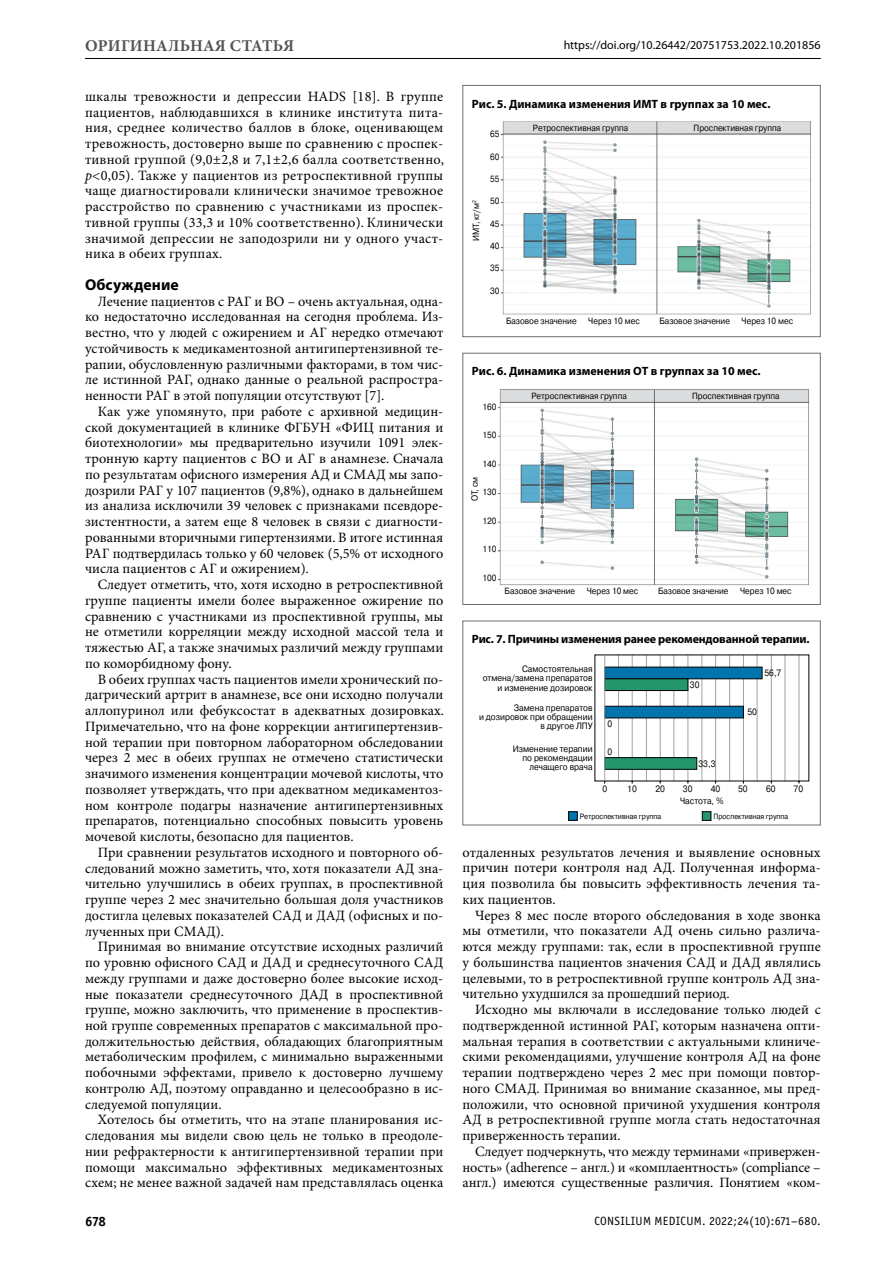
<style>
.page{position:relative;width:893px;height:1263px;background:#fff}
.page>*{position:absolute;margin:0;border:0;box-sizing:border-box;transform-origin:0 0}
.t1{font:700 16.5px "Minion Pro";color:#545454}
.t2{font:700 15.75px "Myriad Pro";letter-spacing:.005em;color:#000}
.t3{font:14.25px/15.8px "Minion Pro";color:#000;text-align:justify}
.t4{font:13.5px "Officina Sans Bold C";color:#000}
.t5{font:700 12px "Myriad Pro";letter-spacing:-.005em;color:#000}
.t6{font:12px "Myriad Pro";color:#000}
.t7{font:12px "Officina Sans Book C";letter-spacing:.025em;color:#000}
.t8{font:9.15px/9.1px "Pragmatica C";color:#000;text-align:right;scale:.9 1}
.t9{font:9px "Pragmatica C";color:#000;scale:.9 1}
.t10{font:7.65px "Pragmatica C";color:#000;scale:.9 1}
.s1{font-style:italic}
</style>
<div class="page">
<hr style="left:85px;top:58px;width:736px;height:1px;background:#000">
<img style="left:500px;top:121px;width:311px;height:194px">
<div style="left:462px;top:85px;width:359px;height:252px;border:1px solid #6f6f6f"></div>
<svg style="left:594px;top:654px;width:215px;height:130px"></svg>
<div style="left:604px;top:667px;width:158px;height:12px;background:#0074ac;border:1px solid #000"></div>
<div style="left:568px;top:811px;width:9px;height:9px;background:#0074ac;border:1px solid #000"></div>
<div style="left:604px;top:706px;width:140px;height:12px;background:#0074ac;border:1px solid #000"></div>
<div style="left:604px;top:679px;width:84px;height:12px;background:#23976b;border:1px solid #000"></div>
<div style="left:604px;top:757px;width:93px;height:12px;background:#23976b;border:1px solid #000"></div>
<hr style="left:604px;top:655px;width:1px;height:126px;background:#a2a2a2">
<div style="left:702px;top:811px;width:9px;height:9px;background:#23976b;border:1px solid #000"></div>
<div style="left:462px;top:621px;width:359px;height:204px;border:1px solid #6f6f6f"></div>
<img style="left:497px;top:389px;width:312px;height:197px">
<div style="left:462px;top:353px;width:359px;height:252px;border:1px solid #6f6f6f"></div>
<p class="t1" style="left:85px;top:36px;width:26px">Оригинальная</p>
<p class="t1" style="left:230px;top:36px;width:12px">статья</p>
<p class="t3" style="left:85px;top:89px;width:361px">шкалы тревожности и депрессии HADS [18]. В группе пациентов, наблюдавшихся в клинике института пита&shy;ния, среднее количество баллов в блоке, оценивающем тревожность, достоверно выше по сравнению с проспек&shy;тивной группой (9,0±2,8 и 7,1±2,6 балла соответственно, <span class="s1">p&lt;</span>0,05). Также у пациентов из ретроспективной группы чаще диагностировали клинически значимое тревожное расстройство по сравнению с участниками из проспек&shy;тивной группы (33,3 и 10% соответственно). Клинически значимой депрессии не заподозрили ни у одного участ&shy;ника в обеих группах.</p>
<p class="t2" style="left:85px;top:276px;width:95px">Обсуждение</p>
<p class="t3" style="left:85px;top:294px;width:360px;text-indent:13px">Лечение пациентов с РАГ и ВО – очень актуальная, одна&shy;ко недостаточно исследованная на сегодня проблема. Из&shy;вестно, что у людей с ожирением и АГ нередко отмечают устойчивость к медикаментозной антигипертензивной те&shy;рапии, обусловленную различными факторами, в том чис&shy;ле истинной РАГ, однако данные о реальной распростра&shy;ненности РАГ в этой популяции отсутствуют [7].</p>
<p class="t3" style="left:85px;top:404px;width:360px;text-indent:13px">Как уже упомянуто, при работе с архивной медицин&shy;ской документацией в клинике ФГБУН «ФИЦ питания и биотехнологии» мы предварительно изучили 1091 элек&shy;тронную карту пациентов с ВО и АГ в анамнезе. Сначала по результатам офисного измерения АД и СМАД мы запо&shy;дозрили РАГ у 107 пациентов (9,8%), однако в дальнейшем из анализа исключили 39 человек с признаками псевдоре&shy;зистентности, а затем еще 8 человек в связи с диагности&shy;рованными вторичными гипертензиями. В итоге истинная РАГ подтвердилась только у 60 человек (5,5% от исходного числа пациентов с АГ и ожирением).</p>
<p class="t3" style="left:85px;top:577px;width:360px;text-indent:13px">Следует отметить, что, хотя исходно в ретроспективной группе пациенты имели более выраженное ожирение по сравнению с участниками из проспективной группы, мы не отметили корреляции между исходной массой тела и тяжестью АГ, а также значимых различий между группами по коморбидному фону.</p>
<p class="t3" style="left:85px;top:672px;width:360px;text-indent:13px">В обеих группах часть пациентов имели хронический по&shy;дагрический артрит в анамнезе, все они исходно получали аллопуринол или фебуксостат в адекватных дозировках.<br>Примечательно, что на фоне коррекции антигипертензив&shy;ной терапии при повторном лабораторном обследовании через 2 мес в обеих группах не отмечено статистически значимого изменения концентрации мочевой кислоты, что позволяет утверждать, что при адекватном медикаментоз&shy;ном контроле подагры назначение антигипертензивных препаратов, потенциально способных повысить уровень мочевой кислоты, безопасно для пациентов.</p>
<p class="t3" style="left:85px;top:845px;width:360px;text-indent:13px">При сравнении результатов исходного и повторного об&shy;следований можно заметить, что, хотя показатели АД зна&shy;чительно улучшились в обеих группах, в проспективной группе через 2 мес значительно большая доля участников достигла целевых показателей САД и ДАД (офисных и по&shy;лученных при СМАД).</p>
<p class="t3" style="left:85px;top:939px;width:360px;text-indent:13px">Принимая во внимание отсутствие исходных различий по уровню офисного САД и ДАД и среднесуточного САД между группами и даже достоверно более высокие исход&shy;ные показатели среднесуточного ДАД в проспективной группе, можно заключить, что применение в проспектив&shy;ной группе современных препаратов с максимальной про&shy;должительностью действия, обладающих благоприятным метаболическим профилем, с минимально выраженными побочными эффектами, привело к достоверно лучшему контролю АД, поэтому оправданно и целесообразно в ис&shy;следуемой популяции.</p>
<p class="t3" style="left:85px;top:1113px;width:360px;text-indent:13px">Хотелось бы отметить, что на этапе планирования ис&shy;следования мы видели свою цель не только в преодоле&shy;нии рефрактерности к антигипертензивной терапии при помощи максимально эффективных медикаментозных схем; не менее важной задачей нам представлялась оценка</p>
<p class="t6" style="left:564px;top:39px;width:259px">https://doi.org/10.26442/20751753.2022.10.201856</p>
<p class="t5" style="left:472px;top:97px;width:300px">Рис. 5. Динамика изменения ИМТ в группах за 10 мес.</p>
<p class="t9" style="left:471px;top:241px;width:46px;rotate:-90deg">ИМТ, кг/м<sup>2</sup></p>
<p class="t9" style="left:490px;top:129px;width:12px">65</p>
<p class="t9" style="left:490px;top:151px;width:12px">60</p>
<p class="t9" style="left:490px;top:174px;width:12px">55</p>
<p class="t9" style="left:490px;top:196px;width:12px">50</p>
<p class="t9" style="left:490px;top:218px;width:12px">45</p>
<p class="t9" style="left:490px;top:241px;width:12px">40</p>
<p class="t9" style="left:490px;top:263px;width:12px">35</p>
<p class="t9" style="left:490px;top:286px;width:12px">30</p>
<p class="t9" style="left:533px;top:123px;width:107px">Ретроспективная группа</p>
<p class="t9" style="left:694px;top:123px;width:99px">Проспективная группа</p>
<p class="t9" style="left:506px;top:316px;width:80px">Базовое значение</p>
<p class="t9" style="left:588px;top:316px;width:59px">Через 10 мес</p>
<p class="t9" style="left:659px;top:316px;width:80px">Базовое значение</p>
<p class="t9" style="left:742px;top:316px;width:59px">Через 10 мес</p>
<p class="t5" style="left:472px;top:365px;width:290px">Рис. 6. Динамика изменения ОТ в группах за 10 мес.</p>
<p class="t9" style="left:482px;top:402px;width:17px">160</p>
<p class="t9" style="left:482px;top:430px;width:17px">150</p>
<p class="t9" style="left:482px;top:459px;width:17px">140</p>
<p class="t9" style="left:482px;top:487px;width:17px">130</p>
<p class="t9" style="left:482px;top:516px;width:17px">120</p>
<p class="t9" style="left:482px;top:544px;width:17px">110</p>
<p class="t9" style="left:482px;top:573px;width:17px">100</p>
<p class="t9" style="left:470px;top:501px;width:28px;rotate:-90deg">ОТ, см</p>
<p class="t9" style="left:531px;top:391px;width:107px">Ретроспективная группа</p>
<p class="t9" style="left:692px;top:391px;width:99px">Проспективная группа</p>
<p class="t9" style="left:505px;top:586px;width:80px">Базовое значение</p>
<p class="t9" style="left:587px;top:586px;width:59px">Через 10 мес</p>
<p class="t9" style="left:658px;top:586px;width:80px">Базовое значение</p>
<p class="t9" style="left:740px;top:586px;width:59px">Через 10 мес</p>
<p class="t5" style="left:472px;top:632px;width:339px">Рис. 7. Причины изменения ранее рекомендованной терапии.</p>
<p class="t8" style="left:483px;top:664px;width:124px">Самостоятельная отмена/замена препаратов и изменение дозировок</p>
<p class="t8" style="left:479px;top:703px;width:128px">Замена препаратов<br>и дозировок при обращении в другое ЛПУ</p>
<p class="t8" style="left:513px;top:744px;width:90px">Изменение терапии по рекомендации лечащего врача</p>
<p class="t8" style="left:607px;top:719px;width:7px">0</p>
<p class="t8" style="left:607px;top:747px;width:7px">0</p>
<p class="t8" style="left:690px;top:681px;width:12px">30</p>
<p class="t8" style="left:698px;top:759px;width:20px">33,3</p>
<p class="t8" style="left:764px;top:669px;width:20px">56,7</p>
<p class="t8" style="left:747px;top:707px;width:12px">50</p>
<p class="t8" style="left:602px;top:785px;width:7px">0</p>
<p class="t8" style="left:627px;top:785px;width:12px">10</p>
<p class="t8" style="left:655px;top:785px;width:12px">20</p>
<p class="t8" style="left:683px;top:785px;width:12px">30</p>
<p class="t8" style="left:711px;top:785px;width:12px">40</p>
<p class="t8" style="left:738px;top:785px;width:12px">50</p>
<p class="t8" style="left:766px;top:785px;width:12px">60</p>
<p class="t8" style="left:794px;top:785px;width:12px">70</p>
<p class="t8" style="left:680px;top:797px;width:50px">Частота, %</p>
<p class="t10" style="left:580px;top:812px;width:92px">Ретроспективная группа</p>
<p class="t10" style="left:713px;top:812px;width:85px">Проспективная группа</p>
<p class="t3" style="left:462px;top:845px;width:360px">отдаленных результатов лечения и выявление основных причин потери контроля над АД. Полученная информа&shy;ция позволила бы повысить эффективность лечения та&shy;ких пациентов.</p>
<p class="t3" style="left:462px;top:908px;width:360px;text-indent:13px">Через 8 мес после второго обследования в ходе звонка мы отметили, что показатели АД очень сильно различа&shy;ются между группами: так, если в проспективной группе у большинства пациентов значения САД и ДАД являлись целевыми, то в ретроспективной группе контроль АД зна&shy;чительно ухудшился за прошедший период.</p>
<p class="t3" style="left:462px;top:1002px;width:360px;text-indent:13px">Исходно мы включали в исследование только людей с подтвержденной истинной РАГ, которым назначена опти&shy;мальная терапия в соответствии с актуальными клиниче&shy;скими рекомендациями, улучшение контроля АД на фоне терапии подтверждено через 2 мес при помощи повтор&shy;ного СМАД. Принимая во внимание сказанное, мы пред&shy;положили, что основной причиной ухудшения контроля АД в ретроспективной группе могла стать недостаточная приверженность терапии.</p>
<p class="t3" style="left:462px;top:1144px;width:360px;text-indent:13px">Следует подчеркнуть, что между терминами «привержен&shy;ность» (adherence – англ.) и «комплаентность» (compliance – англ.) имеются существенные различия. Понятием «ком-</p>
<p class="t4" style="left:85px;top:1214px;width:22px">678</p>
<p class="t7" style="left:594px;top:1214px;width:228px">CONSILIUM MEDICUM. 2022;24(10):671–680.</p>
</div>
